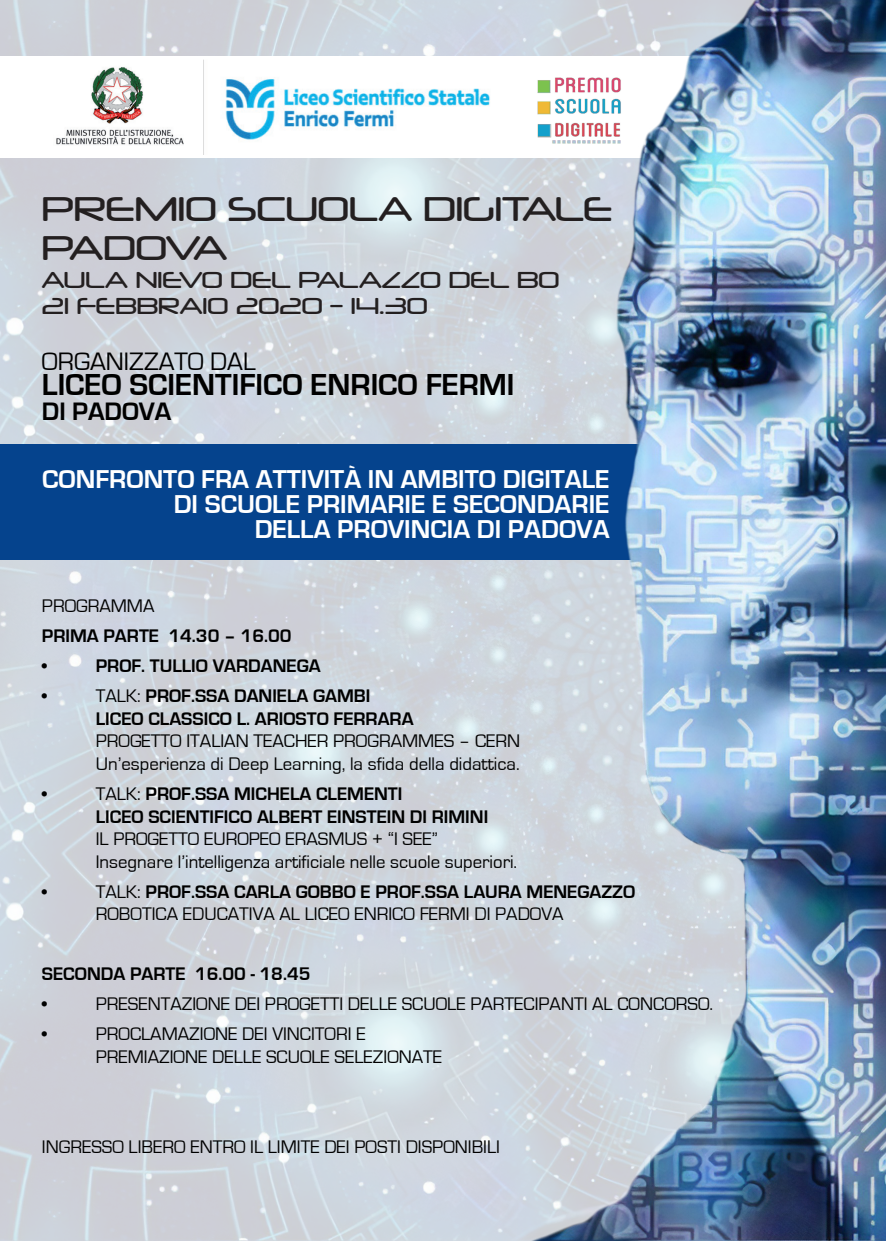
<style>
.page{position:relative;width:886px;height:1241px;background:#fff}
.page>*{position:absolute;margin:0;border:0;box-sizing:border-box;transform-origin:0 0}
.t1{font:32.5px/39px "Neuropol";color:#231f20}
.t2{font:700 31.25px "Eurostile";color:#000}
.t3{font:700 26.62px/25px "Eurostile";color:#fff;text-align:right}
.t4{font:25.94px "Eurostile";color:#000}
.t5{font:700 25.94px "Eurostile";color:#000}
.t6{font:21.88px/26.2px "Neuropol";color:#231f20}
.t7{font:18.75px/22.5px "Eurostile";color:#000}
.t8{font:700 18.75px/22.5px "Eurostile";color:#000}
.s1{font-weight:400}
.s2{font-weight:700}
</style>
<div class="page">
<img style="left:0;top:0;width:886px;height:1240px">
<img style="left:0;top:57px;width:740px;height:101px">
<img style="left:203px;top:60px;width:308px;height:94px">
<img style="left:54px;top:64px;width:129px;height:90px">
<svg style="left:0;top:444px;width:886px;height:115px;fill:#05438d"></svg>
<img style="left:529px;top:69px;width:98px;height:77px">
<h1 class="t1" style="left:42px;top:188px;width:572px">PREMIO SCUOLA DIGITALE<br>PADOVA</h1>
<p class="t6" style="left:42px;top:266px;width:519px">AULA NIEVO DEL PALAZZO DEL BO<br>21 FEBBRAIO 2020 – 14.30</p>
<h3 class="t4" style="left:42px;top:347px;width:215px">ORGANIZZATO DAL</h3>
<h2 class="t2" style="left:42px;top:367px;width:474px">LICEO SCIENTIFICO ENRICO FERMI</h2>
<h3 class="t5" style="left:42px;top:397px;width:131px">DI PADOVA</h3>
<h3 class="t3" style="left:42px;top:467px;width:569px">CONFRONTO FRA ATTIVITÀ IN AMBITO DIGITALE<br>DI SCUOLE PRIMARIE E SECONDARIE<br>DELLA PROVINCIA DI PADOVA</h3>
<p class="t7" style="left:42px;top:595px;width:114px">PROGRAMMA</p>
<p class="t8" style="left:42px;top:625px;width:251px">PRIMA PARTE 14.30 – 16.00</p>
<p class="t7" style="left:42px;top:655px;width:7px">•</p>
<p class="t8" style="left:96px;top:655px;width:226px">PROF. TULLIO VARDANEGA</p>
<p class="t7" style="left:42px;top:685px;width:7px">•</p>
<p class="t8" style="left:96px;top:685px;width:319px"><span class="s1">TALK:</span> PROF.SSA DANIELA GAMBI<br>LICEO CLASSICO L. ARIOSTO FERRARA</p>
<p class="t7" style="left:96px;top:730px;width:426px">PROGETTO ITALIAN TEACHER PROGRAMMES – CERN<br>Un’esperienza di Deep Learning, la sfida della didattica.</p>
<p class="t7" style="left:42px;top:782px;width:7px">•</p>
<p class="t8" style="left:96px;top:782px;width:394px"><span class="s1">TALK:</span> PROF.SSA MICHELA CLEMENTI<br>LICEO SCIENTIFICO ALBERT EINSTEIN DI RIMINI</p>
<p class="t7" style="left:96px;top:827px;width:423px">IL PROGETTO EUROPEO ERASMUS + “I SEE”<br>Insegnare l’intelligenza artificiale nelle scuole superiori.</p>
<p class="t7" style="left:42px;top:880px;width:7px">•</p>
<p class="t7" style="left:96px;top:880px;width:541px">TALK: <span class="s2">PROF.SSA CARLA GOBBO E PROF.SSA LAURA MENEGAZZO<br></span>ROBOTICA EDUCATIVA AL LICEO ENRICO FERMI DI PADOVA</p>
<p class="t8" style="left:42px;top:962px;width:270px">SECONDA PARTE 16.00 - 18.45</p>
<p class="t7" style="left:42px;top:992px;width:7px">•</p>
<p class="t7" style="left:96px;top:992px;width:619px">PRESENTAZIONE DEI PROGETTI DELLE SCUOLE PARTECIPANTI AL CONCORSO.</p>
<p class="t7" style="left:42px;top:1022px;width:7px">•</p>
<p class="t7" style="left:96px;top:1022px;width:348px">PROCLAMAZIONE DEI VINCITORI E<br>PREMIAZIONE DELLE SCUOLE SELEZIONATE</p>
<p class="t7" style="left:42px;top:1135px;width:460px">INGRESSO LIBERO ENTRO IL LIMITE DEI POSTI DISPONIBILI</p>
</div>
